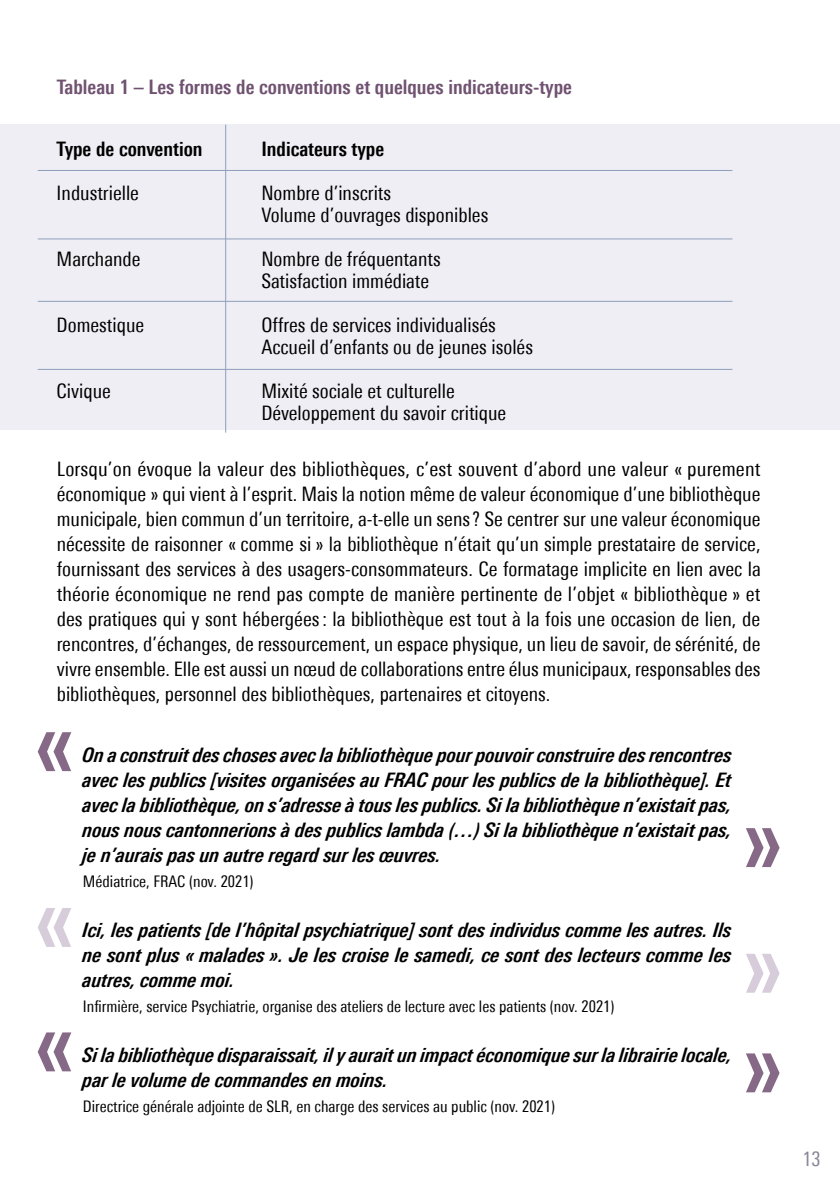
<style>
.page{position:relative;width:840px;height:1191px;background:#fff}
.page>*{position:absolute;margin:0;border:0;box-sizing:border-box;transform-origin:0 0}
.t1{font:500 condensed 100px "Univers Next Pro";color:#866887}
.t2{font:500 condensed 100px "Univers Next Pro";color:#d6ccda}
.t3{font:condensed 20px/25px "Univers Next Pro";color:#000}
.t4{font:italic 700 condensed 20px/25px "Univers Next Pro";color:#000;text-align:justify}
.t5{font:700 condensed 20px "Univers Next Pro";color:#705271}
.t6{font:700 condensed 20px "Univers Next Pro";color:#000}
.t7{font:condensed 20px "Univers Next Pro";color:#88859a}
.t8{font:condensed 16px "Univers Next Pro";color:#000}
</style>
<div class="page">
<div style="left:0;top:125px;width:839px;height:305px;background:#efeef4"></div>
<hr style="left:38px;top:170px;width:694px;height:1px;background:#8e9fbc">
<hr style="left:38px;top:238px;width:694px;height:1px;background:#8e9fbc">
<hr style="left:38px;top:301px;width:694px;height:1px;background:#8e9fbc">
<hr style="left:38px;top:369px;width:694px;height:1px;background:#8e9fbc">
<hr style="left:225px;top:125px;width:1px;height:307px;background:#8e9fbc">
<p class="t5" style="left:57px;top:75px;width:516px">Tableau 1 – Les formes de conventions et quelques indicateurs-type</p>
<p class="t6" style="left:57px;top:136px;width:147px">Type de convention</p>
<p class="t3" style="left:57px;top:180px;width:84px">Industrielle</p>
<p class="t3" style="left:57px;top:246px;width:85px">Marchande</p>
<p class="t3" style="left:57px;top:312px;width:89px">Domestique</p>
<p class="t3" style="left:57px;top:378px;width:56px">Civique</p>
<p class="t6" style="left:261px;top:137px;width:124px">Indicateurs type</p>
<p class="t3" style="left:261px;top:181px;width:228px;line-height:22px">Nombre d’inscrits<br>Volume d’ouvrages disponibles</p>
<p class="t3" style="left:261px;top:247px;width:181px;line-height:22px">Nombre de fréquentants<br>Satisfaction immédiate</p>
<p class="t3" style="left:261px;top:313px;width:273px;line-height:22px">Offres de services individualisés<br>Accueil d’enfants ou de jeunes isolés</p>
<p class="t3" style="left:261px;top:379px;width:246px;line-height:22px">Mixité sociale et culturelle<br>Développement du savoir critique</p>
<p class="t3" style="left:57px;top:456px;width:705px;text-align:justify">Lorsqu’on évoque la valeur des bibliothèques, c’est souvent d’abord une valeur « purement économique » qui vient à l’esprit. Mais la notion même de valeur économique d’une bibliothèque municipale, bien commun d’un territoire, a-t-elle un sens? Se centrer sur une valeur économique nécessite de raisonner « comme si » la bibliothèque n’était qu’un simple prestataire de service, fournissant des services à des usagers-consommateurs. Ce formatage implicite en lien avec la théorie économique ne rend pas compte de manière pertinente de l’objet « bibliothèque » et des pratiques qui y sont hébergées: la bibliothèque est tout à la fois une occasion de lien, de rencontres, d’échanges, de ressourcement, un espace physique, un lieu de savoir, de sérénité, de vivre ensemble. Elle est aussi un nœud de collaborations entre élus municipaux, responsables des bibliothèques, personnel des bibliothèques, partenaires et citoyens.</p>
<h1 class="t1" style="left:35px;top:682px;width:41px">«</h1>
<p class="t4" style="left:83px;top:742px;width:650px">On a construit des choses avec la bibliothèque pour pouvoir construire des rencontres avec les publics [visites organisées au FRAC pour les publics de la bibliothèque]. Et avec la bibliothèque, on s’adresse à tous les publics. Si la bibliothèque n’existait pas, nous nous cantonnerions à des publics lambda (…) Si la bibliothèque n’existait pas, je n’aurais pas un autre regard sur les œuvres.</p>
<p class="t8" style="left:83px;top:872px;width:172px">Médiatrice, FRAC (nov. 2021)</p>
<p class="t4" style="left:83px;top:917px;width:650px">Ici, les patients [de l’hôpital psychiatrique] sont des individus comme les autres. Ils ne sont plus « malades ». Je les croise le samedi, ce sont des lecteurs comme les autres, comme moi.</p>
<p class="t8" style="left:83px;top:997px;width:532px">Infirmière, service Psychiatrie, organise des ateliers de lecture avec les patients (nov. 2021)</p>
<p class="t4" style="left:83px;top:1042px;width:650px">Si la bibliothèque disparaissait, il y aurait un impact économique sur la librairie locale, par le volume de commandes en moins.</p>
<p class="t8" style="left:83px;top:1097px;width:473px">Directrice générale adjointe de SLR, en charge des services au public (nov. 2021)</p>
<h1 class="t1" style="left:742px;top:778px;width:41px">»</h1>
<h1 class="t2" style="left:35px;top:858px;width:41px">«</h1>
<h1 class="t2" style="left:742px;top:904px;width:41px">»</h1>
<h1 class="t1" style="left:35px;top:982px;width:41px">«</h1>
<h1 class="t1" style="left:742px;top:1003px;width:41px">»</h1>
<p class="t7" style="left:802px;top:1147px;width:20px">13</p>
</div>
